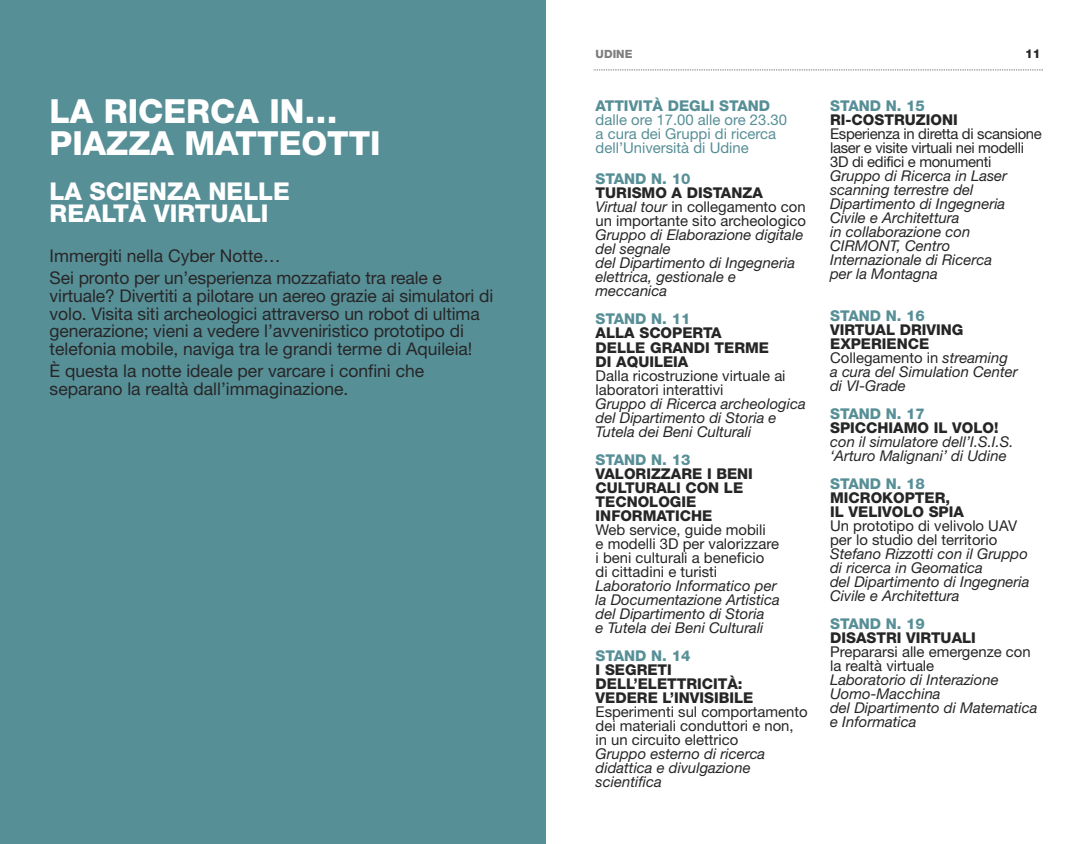
<style>
.page{position:relative;width:1092px;height:844px;background:#fff}
.page>*{position:absolute;margin:0;border:0;box-sizing:border-box;transform-origin:0 0}
.t1{font:800 33.25px/31.5px "Helvetica Neue";color:#fff}
.t2{font:800 24.5px/22.4px "Helvetica Neue";color:#fff}
.t3{font:17.5px/17.5px "Helvetica Neue";letter-spacing:-.005em;color:#272627}
.t4{font:italic 14.88px/14px "Helvetica Neue";color:#272627}
.t5{font:14.88px/14px "Helvetica Neue";color:#272627}
.t6{font:800 14.88px/14px "Helvetica Neue";color:#272627}
.t7{font:800 14.88px "Helvetica Neue";color:#578f97}
.t8{font:14.88px/14px "Helvetica Neue";letter-spacing:-.02em;color:#272627}
.t9{font:14.88px/14px "Helvetica Neue";color:#578f97}
.t10{font:800 12.25px "Helvetica Neue";color:#272627}
.t11{font:800 11.38px "Helvetica Neue";color:#7d7d7d}
.s1{font-weight:800}
.s2{font-style:italic}
.s3{font-weight:800;font-style:normal}
.s4{font-style:normal}
</style>
<div class="page">
<svg style="left:593px;top:69px;width:449px;height:1px"></svg>
<div style="left:0;top:0;width:546px;height:843px;background:#578f97"></div>
<h1 class="t1" style="left:50px;top:98px;width:332px">LA RICERCA IN…<br>PIAZZA MATTEOTTI</h1>
<h2 class="t2" style="left:50px;top:182px;width:242px">LA SCIENZA NELLE<br>REALTÀ VIRTUALI</h2>
<p class="t3" style="left:50px;top:246px;width:394px;line-height:22.4px">Immergiti nella Cyber Notte…<br>Sei pronto per un’esperienza mozzafiato tra reale e</p>
<p class="t3" style="left:50px;top:288px;width:445px">virtuale? Divertiti a pilotare un aereo grazie ai simulatori di volo. Visita siti archeologici attraverso un robot di ultima generazione; vieni a vedere l’avveniristico prototipo di telefonia mobile, naviga tra le grandi terme di Aquileia!</p>
<p class="t3" style="left:50px;top:363px;width:376px">È questa la notte ideale per varcare i confini che separano la realtà dall’immaginazione.</p>
<p class="t11" style="left:595px;top:50px;width:38px">UDINE</p>
<p class="t10" style="left:1025px;top:50px;width:17px">11</p>
<p class="t7" style="left:595px;top:100px;width:176px">ATTIVITÀ DEGLI STAND</p>
<p class="t9" style="left:595px;top:114px;width:193px">dalle ore 17.00 alle ore 23.30 a cura dei Gruppi di ricerca dell’Università di Udine</p>
<p class="t7" style="left:595px;top:174px;width:96px">STAND N. 10</p>
<p class="t5" style="left:595px;top:187px;width:212px"><span class="s1">TURISMO A DISTANZA<br></span><span class="s2">Virtual tour</span> in collegamento con un importante sito archeologico</p>
<p class="t4" style="left:595px;top:229px;width:209px">Gruppo di Elaborazione digitale del segnale<br>del Dipartimento di Ingegneria elettrica, gestionale e meccanica</p>
<p class="t7" style="left:595px;top:314px;width:96px">STAND N. 11</p>
<p class="t6" style="left:595px;top:327px;width:175px">ALLA SCOPERTA<br>DELLE GRANDI TERME<br>DI AQUILEIA</p>
<p class="t5" style="left:595px;top:369px;width:191px">Dalla ricostruzione virtuale ai laboratori interattivi</p>
<p class="t4" style="left:595px;top:397px;width:212px">Gruppo di Ricerca archeologica del Dipartimento di Storia e<br>Tutela dei Beni Culturali</p>
<p class="t7" style="left:595px;top:454px;width:96px">STAND N. 13</p>
<p class="t6" style="left:595px;top:467px;width:159px">VALORIZZARE I BENI<br>CULTURALI CON LE<br>TECNOLOGIE<br>INFORMATICHE</p>
<p class="t5" style="left:595px;top:523px;width:185px">Web service, guide mobili<br>e modelli 3D per valorizzare i beni culturali a beneficio di cittadini e turisti</p>
<p class="t4" style="left:595px;top:579px;width:186px">Laboratorio Informatico per la Documentazione Artistica del Dipartimento di Storia<br>e Tutela dei Beni Culturali</p>
<p class="t7" style="left:595px;top:650px;width:96px">STAND N. 14</p>
<p class="t6" style="left:595px;top:663px;width:159px">I SEGRETI<br>DELL’ELETTRICITÀ:<br>VEDERE L’INVISIBILE</p>
<p class="t5" style="left:595px;top:705px;width:214px">Esperimenti sul comportamento dei materiali conduttori e non, in un circuito elettrico</p>
<p class="t4" style="left:595px;top:747px;width:171px">Gruppo esterno di ricerca didattica e divulgazione scientifica</p>
<p class="t7" style="left:830px;top:100px;width:96px">STAND N. 15</p>
<p class="t6" style="left:830px;top:114px;width:129px">RI-COSTRUZIONI</p>
<p class="t8" style="left:830px;top:128px;width:213px">Esperienza in diretta di scansione laser e visite virtuali nei modelli<br>3D di edifici e monumenti</p>
<p class="t4" style="left:830px;top:170px;width:178px">Gruppo di Ricerca in Laser scanning terrestre del<br>Dipartimento di Ingegneria<br>Civile e Architettura<br>in collaborazione con<br>CIRMONT, Centro<br>Internazionale di Ricerca per la Montagna</p>
<p class="t7" style="left:830px;top:310px;width:96px">STAND N. 16</p>
<p class="t4" style="left:830px;top:324px;width:189px"><span class="s3">VIRTUAL DRIVING<br>EXPERIENCE<br></span><span class="s4">Collegamento in</span> streaming a cura del Simulation Center di VI-Grade</p>
<p class="t7" style="left:830px;top:408px;width:96px">STAND N. 17</p>
<p class="t6" style="left:830px;top:422px;width:170px">SPICCHIAMO IL VOLO!</p>
<p class="t4" style="left:830px;top:436px;width:185px">con il simulatore dell’I.S.I.S. ‘Arturo Malignani’ di Udine</p>
<p class="t7" style="left:830px;top:478px;width:96px">STAND N. 18</p>
<p class="t6" style="left:830px;top:492px;width:135px">MICROKOPTER,<br>IL VELIVOLO SPIA</p>
<p class="t5" style="left:830px;top:520px;width:188px">Un prototipo di velivolo UAV per lo studio del territorio</p>
<p class="t4" style="left:830px;top:548px;width:201px">Stefano Rizzotti con il Gruppo di ricerca in Geomatica<br>del Dipartimento di Ingegneria<br>Civile e Architettura</p>
<p class="t7" style="left:830px;top:618px;width:96px">STAND N. 19</p>
<p class="t6" style="left:830px;top:632px;width:147px">DISASTRI VIRTUALI</p>
<p class="t5" style="left:830px;top:646px;width:202px">Prepararsi alle emergenze con la realtà virtuale</p>
<p class="t4" style="left:830px;top:674px;width:209px">Laboratorio di Interazione<br>Uomo-Macchina<br>del Dipartimento di Matematica e Informatica</p>
</div>
